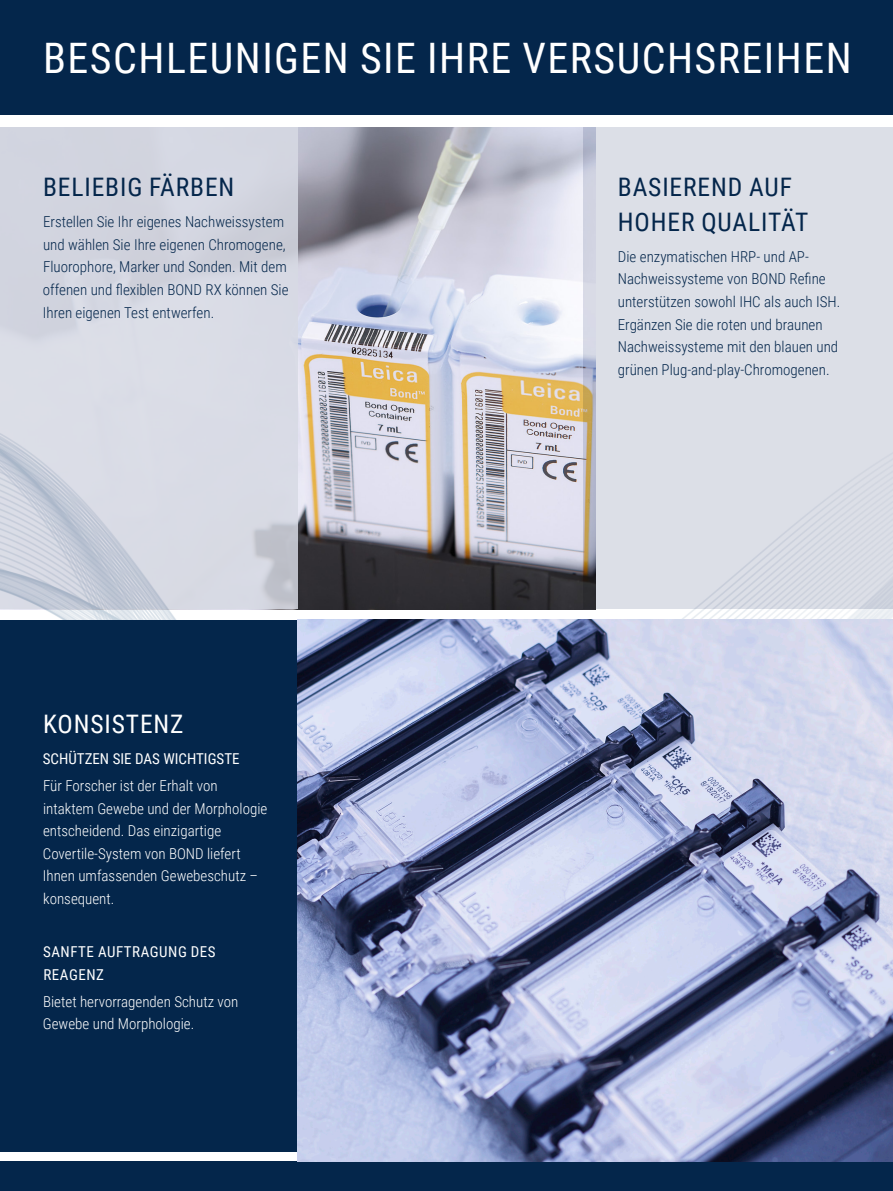
<style>
.page{position:relative;width:893px;height:1191px;background:#fff}
.page>*{position:absolute;margin:0;border:0;box-sizing:border-box;transform-origin:0 0}
.Brochure_headline{font:42px "Roboto Condensed";letter-spacing:.035em;color:#fff}
.Section_Heads{font:25.5px/34.5px "Roboto Condensed";letter-spacing:.035em;color:#04264b}
.Section_Heads-2{font:25.5px "Roboto Condensed";letter-spacing:.035em;color:#fff}
.Body_Text{font:300 15px/22.5px "Roboto Condensed";color:#04264b}
.Body_Text-2{font:300 15px/22.5px "Roboto Condensed";color:#fff}
.Body_Text-3{font:15px/22.5px "Roboto Condensed";letter-spacing:.03em;color:#fff}
.Body_Text-4{font:15px "Roboto Condensed";color:#fff}
</style>
<div class="page">
<img style="left:0;top:127px;width:893px;height:493px">
<div style="left:0;top:0;width:893px;height:115px;background:#04264b"></div>
<div style="left:0;top:1161px;width:893px;height:30px;background:#04264b"></div>
<div style="left:0;top:620px;width:298px;height:531px;background:#04264b"></div>
<div style="left:583px;top:128px;width:310px;height:481px;background:#d7dae4"></div>
<img style="left:298px;top:620px;width:595px;height:541px">
<p class="Brochure_headline" style="left:43px;top:29px;width:810px">BESCHLEUNIGEN SIE IHRE VERSUCHSREIHEN</p>
<p class="Section_Heads" style="left:43px;top:169px;width:193px">BELIEBIG FÄRBEN</p>
<p class="Body_Text" style="left:43px;top:210px;width:247px">Erstellen Sie Ihr eigenes Nachweissystem und wählen Sie Ihre eigenen Chromogene, Fluorophore, Marker und Sonden. Mit dem offenen und flexiblen BOND RX können Sie Ihren eigenen Test entwerfen.</p>
<p class="Section_Heads-2" style="left:43px;top:706px;width:142px">KONSISTENZ</p>
<p class="Body_Text-4" style="left:43px;top:748px;width:198px">SCHÜTZEN SIE DAS WICHTIGSTE</p>
<p class="Body_Text-2" style="left:43px;top:774px;width:226px">Für Forscher ist der Erhalt von intaktem Gewebe und der Morphologie entscheidend. Das einzigartige<br>Covertile-System von BOND liefert<br>Ihnen umfassenden Gewebeschutz – konsequent.</p>
<p class="Body_Text-3" style="left:43px;top:940px;width:174px">SANFTE AUFTRAGUNG DES<br>REAGENZ</p>
<p class="Body_Text-2" style="left:43px;top:989px;width:197px">Bietet hervorragenden Schutz von<br>Gewebe und Morphologie.</p>
<p class="Section_Heads" style="left:618px;top:169px;width:192px">BASIEREND AUF<br>HOHER QUALITÄT</p>
<p class="Body_Text" style="left:618px;top:245px;width:224px">Die enzymatischen HRP- und AP-Nachweissysteme von BOND Refine unterstützen sowohl IHC als auch ISH.<br>Ergänzen Sie die roten und braunen Nachweissysteme mit den blauen und grünen Plug-and-play-Chromogenen.</p>
</div>
